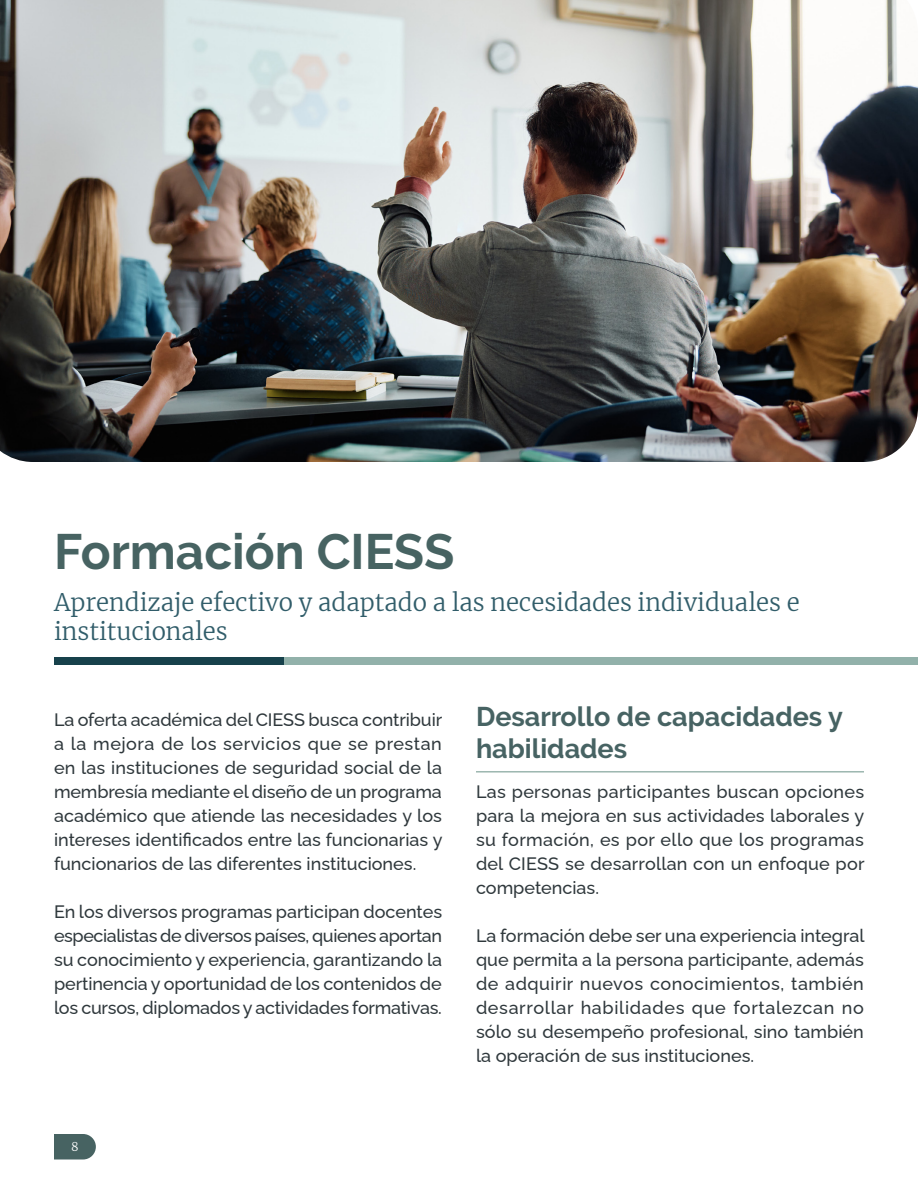
<style>
.page{position:relative;width:918px;height:1188px;background:#fff}
.page>*{position:absolute;margin:0;border:0;box-sizing:border-box;transform-origin:0 0}
.Títulos{font:700 49.5px "Raleway";color:#476362}
.Subtitulos{font:700 27px/32.4px "Raleway";color:#476363}
.Leyendas{font:300 24px/28.8px "Merriweather";color:#315d6a}
.Parrafo_Inicio{font:100 18px/24px "Raleway";color:#2f383c;text-align:justify}
.t1{font:300 12px "Merriweather";color:#fff}
</style>
<div class="page">
<svg style="left:54px;top:1134px;width:42px;height:26px"></svg>
<div style="left:54px;top:658px;width:231px;height:7px;background:#17414b"></div>
<div style="left:285px;top:658px;width:633px;height:7px;background:#92b1aa"></div>
<hr style="left:476px;top:771px;width:388px;height:2px;background:#9cb6af">
<img style="left:0;top:0;width:918px;height:462px">
<p class="Títulos" style="left:54px;top:524px;width:402px">Formación CIESS</p>
<p class="Leyendas" style="left:54px;top:588px;width:747px">Aprendizaje efectivo y adaptado a las necesidades individuales e institucionales</p>
<p class="Parrafo_Inicio" style="left:54px;top:706px;width:390px">La oferta académica del CIESS busca contribuir a la mejora de los servicios que se prestan en las instituciones de seguridad social de la membresía mediante el diseño de un programa académico que atiende las necesidades y los intereses identificados entre las funcionarias y funcionarios de las diferentes instituciones.</p>
<p class="Parrafo_Inicio" style="left:54px;top:898px;width:390px">En los diversos programas participan docentes especialistas de diversos países, quienes aportan su conocimiento y experiencia, garantizando la pertinencia y oportunidad de los contenidos de los cursos, diplomados y actividades formativas.</p>
<p class="t1" style="left:71px;top:1138px;width:9px">8</p>
<p class="Subtitulos" style="left:476px;top:700px;width:368px">Desarrollo de capacidades y habilidades</p>
<p class="Parrafo_Inicio" style="left:476px;top:778px;width:390px">Las personas participantes buscan opciones para la mejora en sus actividades laborales y su formación, es por ello que los programas del CIESS se desarrollan con un enfoque por competencias.</p>
<p class="Parrafo_Inicio" style="left:476px;top:922px;width:390px">La formación debe ser una experiencia integral que permita a la persona participante, además de adquirir nuevos conocimientos, también desarrollar habilidades que fortalezcan no sólo su desempeño profesional, sino también la operación de sus instituciones.</p>
</div>
